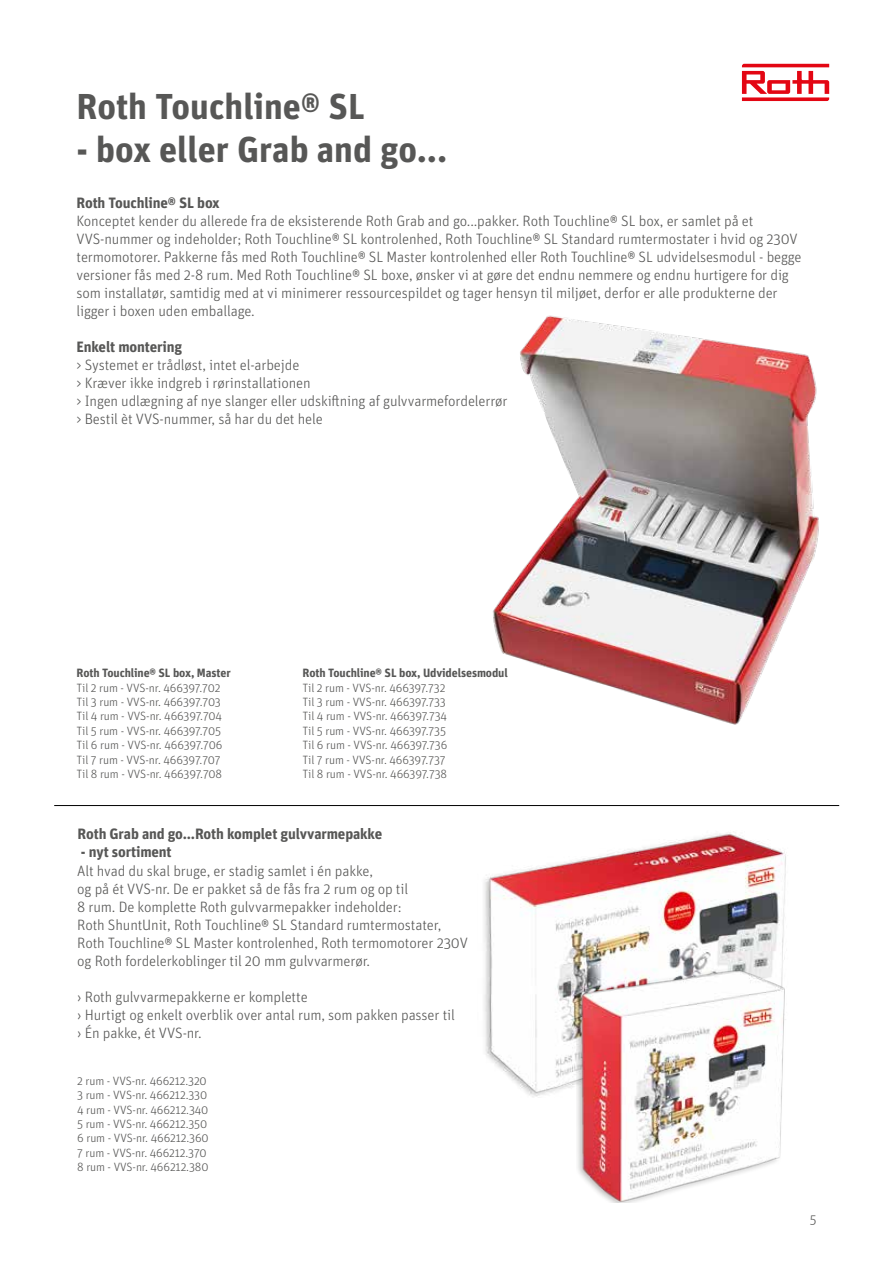
<style>
.page{position:relative;width:893px;height:1263px;background:#fff}
.page>*{position:absolute;margin:0;border:0;box-sizing:border-box;transform-origin:0 0}
.t1{font:700 36px "Unit OT";color:#575756}
.t2{font:300 15px/18px "Unit OT";letter-spacing:-.01em;color:#575756}
.t3{font:700 15px "Unit OT";letter-spacing:-.01em;color:#575756}
.t4{font:300 13.5px "Unit OT";color:#575756}
.t5{font:300 12px/14.4px "Unit OT";letter-spacing:-.01em;color:#575756}
.t6{font:700 12px "Unit OT";letter-spacing:-.01em;color:#575756}
</style>
<div class="page">
<svg style="left:742px;top:64px;width:87px;height:37px"></svg>
<hr style="left:54px;top:805px;width:785px;height:1px;background:#000">
<img style="left:484px;top:832px;width:302px;height:265px">
<img style="left:576px;top:967px;width:210px;height:236px">
<img style="left:493px;top:315px;width:326px;height:410px">
<h1 class="t1" style="left:77px;top:83px;width:290px">Roth Touchline® SL</h1>
<h1 class="t1" style="left:77px;top:126px;width:372px">- box eller Grab and go...</h1>
<p class="t3" style="left:77px;top:193px;width:145px">Roth Touchline® SL box</p>
<p class="t2" style="left:77px;top:212px;width:727px">Konceptet kender du allerede fra de eksisterende Roth Grab and go...pakker. Roth Touchline® SL box, er samlet på et VVS-nummer og indeholder; Roth Touchline® SL kontrolenhed, Roth Touchline® SL Standard rumtermostater i hvid og 230V termomotorer. Pakkerne fås med Roth Touchline® SL Master kontrolenhed eller Roth Touchline® SL udvidelsesmodul - begge versioner fås med 2-8 rum. Med Roth Touchline® SL boxe, ønsker vi at gøre det endnu nemmere og endnu hurtigere for dig som installatør, samtidig med at vi minimerer ressourcespildet og tager hensyn til miljøet, derfor er alle produkterne der ligger i boxen uden emballage.</p>
<p class="t3" style="left:77px;top:337px;width:107px">Enkelt montering</p>
<p class="t2" style="left:77px;top:356px;width:433px">&gt; Systemet er trådløst, intet el-arbejde<br>&gt; Kræver ikke indgreb i rørinstallationen<br>&gt; Ingen udlægning af nye slanger eller udskiftning af gulvvarmefordelerrør &gt; Bestil èt VVS-nummer, så har du det hele</p>
<p class="t6" style="left:77px;top:665px;width:156px">Roth Touchline® SL box, Master</p>
<p class="t5" style="left:77px;top:680px;width:147px">Til 2 rum - VVS-nr. 466397.702<br>Til 3 rum - VVS-nr. 466397.703<br>Til 4 rum - VVS-nr. 466397.704<br>Til 5 rum - VVS-nr. 466397.705<br>Til 6 rum - VVS-nr. 466397.706<br>Til 7 rum - VVS-nr. 466397.707<br>Til 8 rum - VVS-nr. 466397.708</p>
<p class="t6" style="left:303px;top:665px;width:207px">Roth Touchline® SL box, Udvidelsesmodul</p>
<p class="t5" style="left:303px;top:680px;width:146px">Til 2 rum - VVS-nr. 466397.732<br>Til 3 rum - VVS-nr. 466397.733<br>Til 4 rum - VVS-nr. 466397.734<br>Til 5 rum - VVS-nr. 466397.735<br>Til 6 rum - VVS-nr. 466397.736<br>Til 7 rum - VVS-nr. 466397.737<br>Til 8 rum - VVS-nr. 466397.738</p>
<p class="t3" style="left:78px;top:824px;width:306px">Roth Grab and go...Roth komplet gulvvarmepakke</p>
<p class="t3" style="left:81px;top:842px;width:92px">- nyt sortiment</p>
<p class="t2" style="left:77px;top:862px;width:392px">Alt hvad du skal bruge, er stadig samlet i én pakke,<br>og på ét VVS-nr. De er pakket så de fås fra 2 rum og op til<br>8 rum. De komplette Roth gulvvarmepakker indeholder:<br>Roth ShuntUnit, Roth Touchline® SL Standard rumtermostater, Roth Touchline® SL Master kontrolenhed, Roth termomotorer 230V og Roth fordelerkoblinger til 20 mm gulvvarmerør.</p>
<p class="t2" style="left:77px;top:988px;width:379px">› Roth gulvvarmepakkerne er komplette<br>› Hurtigt og enkelt overblik over antal rum, som pakken passer til › Én pakke, ét VVS-nr.</p>
<p class="t5" style="left:77px;top:1073px;width:133px">2 rum - VVS-nr. 466212.320<br>3 rum - VVS-nr. 466212.330<br>4 rum - VVS-nr. 466212.340<br>5 rum - VVS-nr. 466212.350<br>6 rum - VVS-nr. 466212.360<br>7 rum - VVS-nr. 466212.370<br>8 rum - VVS-nr. 466212.380</p>
<p class="t4" style="left:810px;top:1211px;width:8px">5</p>
</div>
